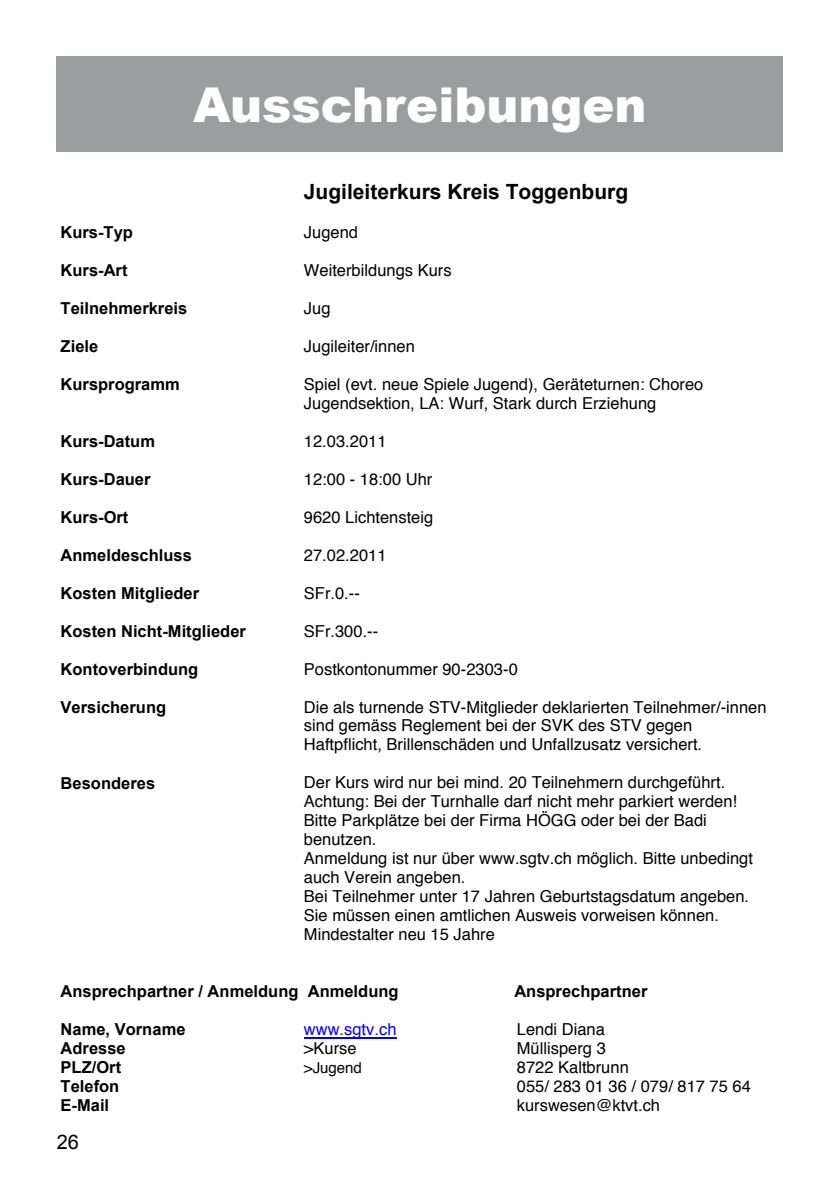
<style>
.page{position:relative;width:840px;height:1191px;background:#fff}
.page>*{position:absolute;margin:0;border:0;box-sizing:border-box;transform-origin:0 0}
.t1{font:900 48px "Arial";color:#fff}
.t2{font:700 21px "Arial";color:#000}
.t3{font:20px "Arial";color:#000}
.t4{font:16.4px/19px "Helvetica";color:#000}
.t5{font:700 16.4px "Arial";color:#000}
.t6{font:16.4px "Helvetica";color:#00f}
.t7{font:15px "Helvetica";color:#000}
</style>
<div class="page">
<div style="left:57px;top:57px;width:725px;height:95px;background:#9c9d9f"></div>
<hr style="left:304px;top:1037px;width:92px;height:1px;background:#00f">
<h1 class="t1" style="left:193px;top:78px;width:454px">Ausschreibungen</h1>
<p class="t2" style="left:304px;top:180px;width:326px">Jugileiterkurs Kreis Toggenburg</p>
<p class="t5" style="left:61px;top:223px;width:74px">Kurs-Typ</p>
<p class="t4" style="left:304px;top:223px;width:56px">Jugend</p>
<p class="t5" style="left:61px;top:261px;width:68px">Kurs-Art</p>
<p class="t4" style="left:304px;top:261px;width:149px">Weiterbildungs Kurs</p>
<p class="t5" style="left:61px;top:299px;width:128px">Teilnehmerkreis</p>
<p class="t4" style="left:304px;top:299px;width:28px">Jug</p>
<p class="t5" style="left:61px;top:337px;width:39px">Ziele</p>
<p class="t4" style="left:304px;top:337px;width:112px">Jugileiter/innen</p>
<p class="t5" style="left:61px;top:375px;width:121px">Kursprogramm</p>
<p class="t4" style="left:304px;top:375px;width:401px">Spiel (evt. neue Spiele Jugend), Geräteturnen: Choreo<br>Jugendsektion, LA: Wurf, Stark durch Erziehung</p>
<p class="t5" style="left:61px;top:432px;width:96px">Kurs-Datum</p>
<p class="t4" style="left:304px;top:432px;width:84px">12.03.2011</p>
<p class="t5" style="left:61px;top:470px;width:91px">Kurs-Dauer</p>
<p class="t4" style="left:304px;top:470px;width:130px">12:00 - 18:00 Uhr</p>
<p class="t5" style="left:61px;top:508px;width:69px">Kurs-Ort</p>
<p class="t4" style="left:304px;top:508px;width:131px">9620 Lichtensteig</p>
<p class="t5" style="left:61px;top:546px;width:133px">Anmeldeschluss</p>
<p class="t4" style="left:304px;top:546px;width:84px">27.02.2011</p>
<p class="t5" style="left:61px;top:584px;width:140px">Kosten Mitglieder</p>
<p class="t4" style="left:304px;top:584px;width:57px">SFr.0.--</p>
<p class="t5" style="left:61px;top:621px;width:187px">Kosten Nicht-Mitglieder</p>
<p class="t4" style="left:304px;top:622px;width:76px">SFr.300.--</p>
<p class="t5" style="left:61px;top:659px;width:139px">Kontoverbindung</p>
<p class="t4" style="left:304px;top:660px;width:215px">Postkontonummer 90-2303-0</p>
<p class="t5" style="left:61px;top:697px;width:107px">Versicherung</p>
<p class="t4" style="left:304px;top:698px;width:464px">Die als turnende STV-Mitglieder deklarierten Teilnehmer/-innen sind gemäss Reglement bei der SVK des STV gegen<br>Haftpflicht, Brillenschäden und Unfallzusatz versichert.</p>
<p class="t5" style="left:61px;top:773px;width:96px">Besonderes</p>
<p class="t4" style="left:304px;top:773px;width:450px">Der Kurs wird nur bei mind. 20 Teilnehmern durchgeführt.<br>Achtung: Bei der Turnhalle darf nicht mehr parkiert werden!<br>Bitte Parkplätze bei der Firma HÖGG oder bei der Badi benutzen.<br>Anmeldung ist nur über www.sgtv.ch möglich. Bitte unbedingt auch Verein angeben.<br>Bei Teilnehmer unter 17 Jahren Geburtstagsdatum angeben.<br>Sie müssen einen amtlichen Ausweis vorweisen können.<br>Mindestalter neu 15 Jahre</p>
<p class="t5" style="left:61px;top:982px;width:339px">Ansprechpartner / Anmeldung Anmeldung</p>
<p class="t5" style="left:514px;top:982px;width:134px">Ansprechpartner</p>
<p class="t5" style="left:61px;top:1020px;width:126px">Name, Vorname</p>
<p class="t6" style="left:304px;top:1016px;width:94px">www.sgtv.ch</p>
<p class="t4" style="left:516px;top:1020px;width:90px">Lendi Diana</p>
<p class="t5" style="left:61px;top:1039px;width:67px">Adresse</p>
<p class="t4" style="left:304px;top:1039px;width:54px">&gt;Kurse</p>
<p class="t4" style="left:516px;top:1039px;width:90px">Müllisperg 3</p>
<p class="t5" style="left:61px;top:1058px;width:62px">PLZ/Ort</p>
<p class="t7" style="left:304px;top:1056px;width:60px">&gt;Jugend</p>
<p class="t4" style="left:516px;top:1058px;width:113px">8722 Kaltbrunn</p>
<p class="t5" style="left:61px;top:1077px;width:60px">Telefon</p>
<p class="t4" style="left:516px;top:1077px;width:235px">055/ 283 01 36 / 079/ 817 75 64</p>
<p class="t5" style="left:61px;top:1096px;width:50px">E-Mail</p>
<p class="t4" style="left:516px;top:1096px;width:145px">kurswesen@ktvt.ch</p>
<p class="t3" style="left:57px;top:1128px;width:24px">26</p>
</div>
